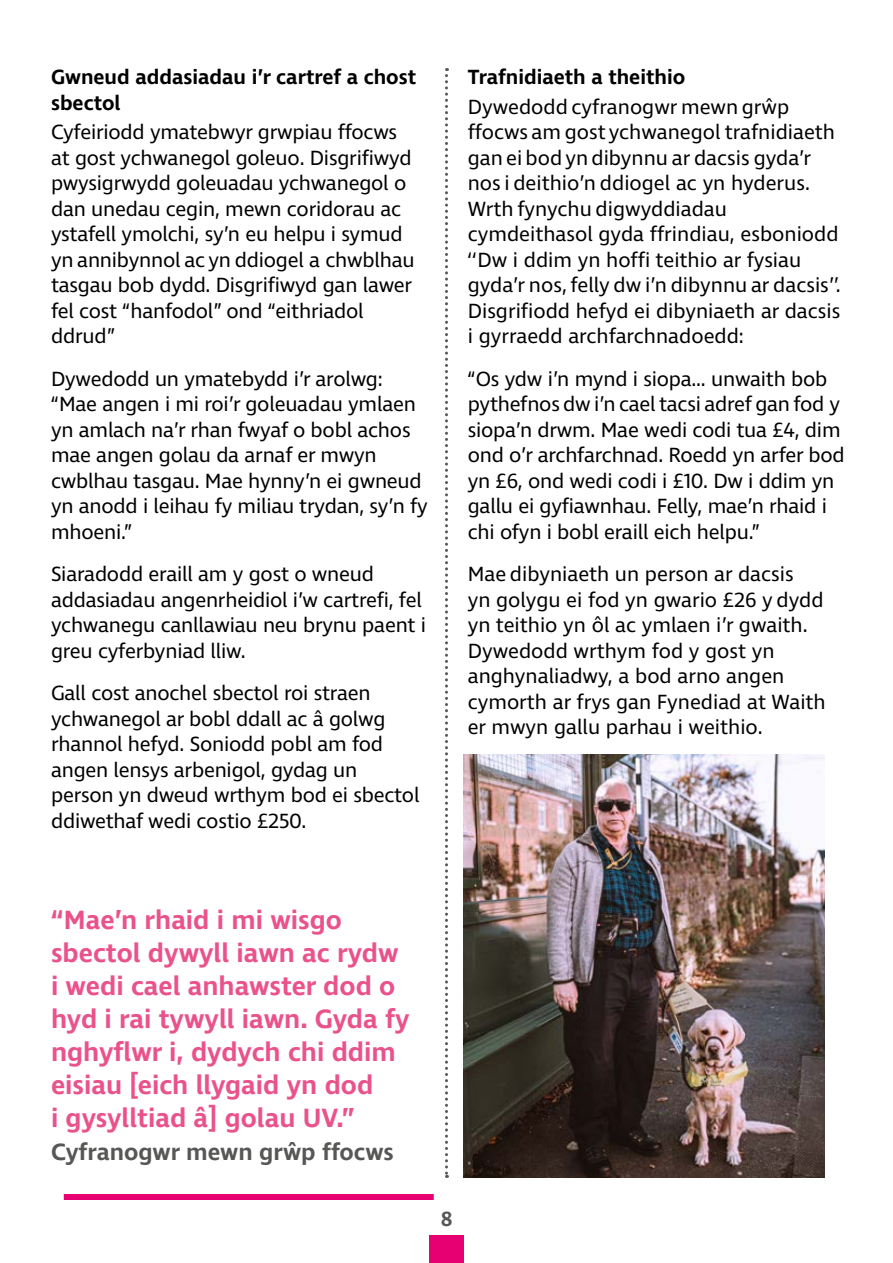
<style>
.page{position:relative;width:893px;height:1263px;background:#fff}
.page>*{position:absolute;margin:0;border:0;box-sizing:border-box;transform-origin:0 0}
.P-Large_Quote{font:600 27px/33px "Ingra";color:#ea528c}
.P-Large_Quote-2{font:600 24px "Ingra";color:#575756}
.P___Body_14_17pt{font:21px/25.5px "Ingra";letter-spacing:-.01em;color:#000}
.t1{font:600 21px/25.5px "Ingra";color:#000}
.t2{font:600 21px "Ingra";color:#575756}
</style>
<div class="page">
<div style="left:64px;top:1194px;width:370px;height:6px;background:#e60071"></div>
<img style="left:463px;top:755px;width:362px;height:423px">
<svg style="left:445px;top:68px;width:3px;height:1110px"></svg>
<div style="left:429px;top:1235px;width:35px;height:28px;background:#e60071"></div>
<h4 class="t1" style="left:51px;top:65px;width:367px">Gwneud addasiadau i’r cartref a chost sbectol</h4>
<p class="P___Body_14_17pt" style="left:51px;top:121px;width:365px">Cyfeiriodd ymatebwyr grwpiau ffocws at gost ychwanegol goleuo. Disgrifiwyd pwysigrwydd goleuadau ychwanegol o dan unedau cegin, mewn coridorau ac ystafell ymolchi, sy’n eu helpu i symud yn annibynnol ac yn ddiogel a chwblhau tasgau bob dydd. Disgrifiwyd gan lawer fel cost “hanfodol” ond “eithriadol ddrud”</p>
<p class="P___Body_14_17pt" style="left:51px;top:367px;width:378px">Dywedodd un ymatebydd i’r arolwg: “Mae angen i mi roi’r goleuadau ymlaen yn amlach na’r rhan fwyaf o bobl achos mae angen golau da arnaf er mwyn cwblhau tasgau. Mae hynny’n ei gwneud yn anodd i leihau fy miliau trydan, sy’n fy mhoeni.”</p>
<p class="P___Body_14_17pt" style="left:51px;top:563px;width:377px">Siaradodd eraill am y gost o wneud addasiadau angenrheidiol i’w cartrefi, fel ychwanegu canllawiau neu brynu paent i greu cyferbyniad lliw.</p>
<p class="P___Body_14_17pt" style="left:51px;top:682px;width:370px">Gall cost anochel sbectol roi straen ychwanegol ar bobl ddall ac â golwg rhannol hefyd. Soniodd pobl am fod angen lensys arbenigol, gydag un person yn dweud wrthym bod ei sbectol ddiwethaf wedi costio £250.</p>
<h4 class="t1" style="left:468px;top:65px;width:219px">Trafnidiaeth a theithio</h4>
<p class="P___Body_14_17pt" style="left:468px;top:95px;width:375px">Dywedodd cyfranogwr mewn grŵp ffocws am gost ychwanegol trafnidiaeth gan ei bod yn dibynnu ar dacsis gyda’r nos i deithio’n ddiogel ac yn hyderus.<br>Wrth fynychu digwyddiadau cymdeithasol gyda ffrindiau, esboniodd ‘‘Dw i ddim yn hoffi teithio ar fysiau gyda’r nos, felly dw i’n dibynnu ar dacsis’’.<br>Disgrifiodd hefyd ei dibyniaeth ar dacsis i gyrraedd archfarchnadoedd:</p>
<p class="P___Body_14_17pt" style="left:468px;top:367px;width:378px">“Os ydw i’n mynd i siopa... unwaith bob pythefnos dw i’n cael tacsi adref gan fod y siopa’n drwm. Mae wedi codi tua £4, dim ond o’r archfarchnad. Roedd yn arfer bod yn £6, ond wedi codi i £10. Dw i ddim yn gallu ei gyfiawnhau. Felly, mae’n rhaid i chi ofyn i bobl eraill eich helpu.”</p>
<p class="P___Body_14_17pt" style="left:468px;top:563px;width:359px">Mae dibyniaeth un person ar dacsis<br>yn golygu ei fod yn gwario £26 y dydd yn teithio yn ôl ac ymlaen i’r gwaith.<br>Dywedodd wrthym fod y gost yn anghynaliadwy, a bod arno angen cymorth ar frys gan Fynediad at Waith er mwyn gallu parhau i weithio.</p>
<p class="P-Large_Quote" style="left:51px;top:905px;width:360px">“Mae’n rhaid i mi wisgo sbectol dywyll iawn ac rydw i wedi cael anhawster dod o hyd i rai tywyll iawn. Gyda fy nghyflwr i, dydych chi ddim eisiau [eich llygaid yn dod<br>i gysylltiad â] golau UV.”</p>
<p class="P-Large_Quote-2" style="left:51px;top:1137px;width:344px">Cyfranogwr mewn grŵp ffocws</p>
<p class="t2" style="left:441px;top:1206px;width:13px">8</p>
</div>
